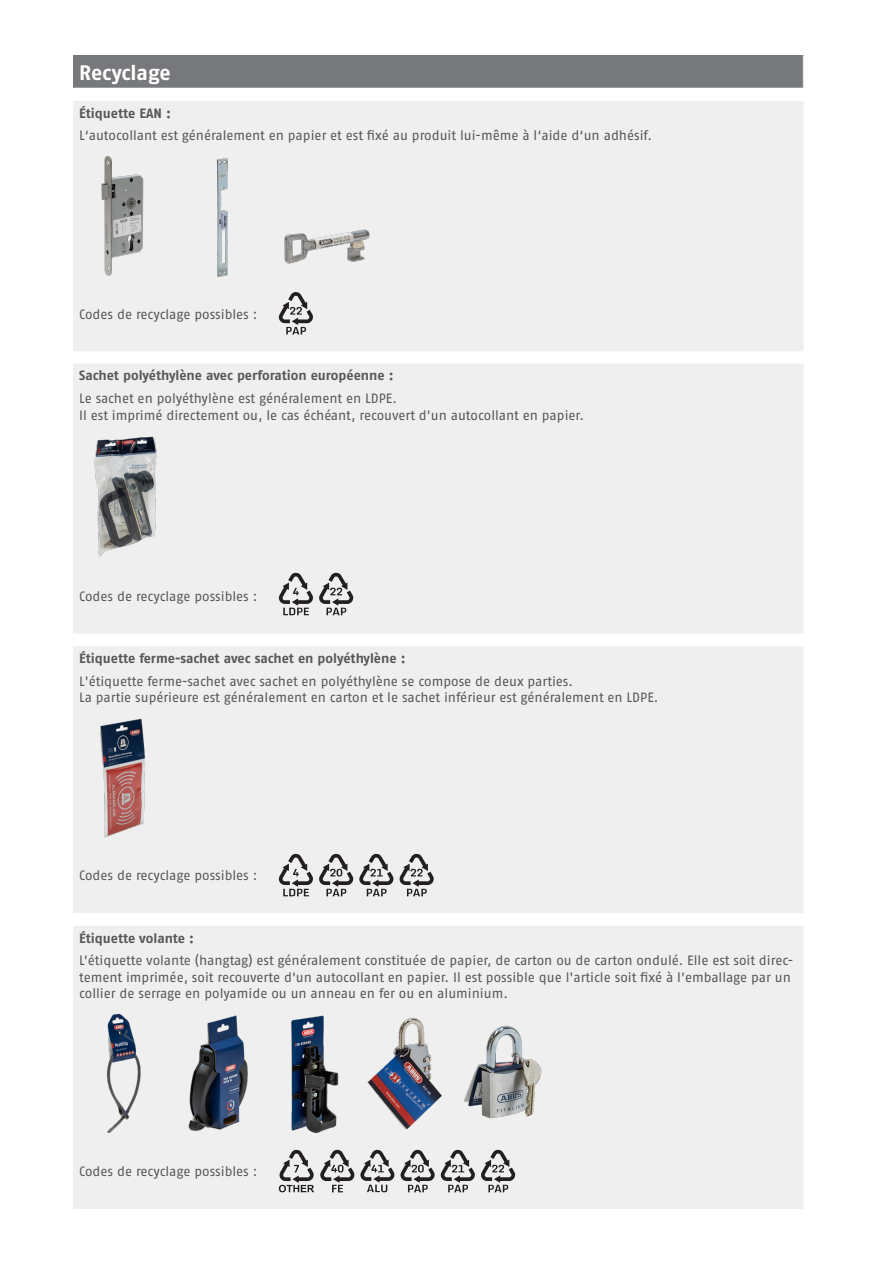
<style>
.page{position:relative;width:893px;height:1263px;background:#fff}
.page>*{position:absolute;margin:0;border:0;box-sizing:border-box;transform-origin:0 0}
.t1{font:700 21px "ABUS Fago Pro";color:#fff}
.t2{font:13.5px/16.5px "ABUS Fago Pro";color:#57585a}
.t3{font:700 13.5px "ABUS Fago Pro";color:#57585a}
</style>
<div class="page">
<div style="left:73px;top:55px;width:730px;height:33px;background:#76787b"></div>
<div style="left:73px;top:101px;width:730px;height:250px;background:#efeff0"></div>
<img style="left:79px;top:152px;width:85px;height:128px">
<img style="left:180px;top:152px;width:85px;height:128px">
<img style="left:281px;top:218px;width:92px;height:62px">
<svg style="left:278px;top:292px;width:35px;height:43px"></svg>
<div style="left:73px;top:364px;width:731px;height:269px;background:#efeff0"></div>
<img style="left:79px;top:432px;width:85px;height:127px">
<svg style="left:278px;top:572px;width:35px;height:43px"></svg>
<svg style="left:319px;top:572px;width:35px;height:43px"></svg>
<div style="left:73px;top:646px;width:730px;height:267px;background:#efeff0"></div>
<img style="left:79px;top:714px;width:85px;height:128px">
<svg style="left:278px;top:853px;width:35px;height:44px"></svg>
<svg style="left:319px;top:853px;width:115px;height:43px"></svg>
<div style="left:73px;top:926px;width:730px;height:283px;background:#efeff0"></div>
<img style="left:79px;top:1010px;width:85px;height:128px">
<img style="left:175px;top:1010px;width:85px;height:128px">
<img style="left:270px;top:1010px;width:85px;height:128px">
<img style="left:366px;top:1010px;width:85px;height:128px">
<img style="left:461px;top:1010px;width:85px;height:128px">
<svg style="left:279px;top:1149px;width:35px;height:43px"></svg>
<svg style="left:320px;top:1150px;width:34px;height:42px"></svg>
<svg style="left:360px;top:1149px;width:115px;height:43px"></svg>
<svg style="left:481px;top:1149px;width:34px;height:43px"></svg>
<h1 class="t1" style="left:79px;top:60px;width:93px">Recyclage</h1>
<p class="t3" style="left:79px;top:105px;width:93px">Étiquette EAN :</p>
<p class="t2" style="left:79px;top:127px;width:574px">L‘autocollant est généralement en papier et est fixé au produit lui-même à l‘aide d‘un adhésif.</p>
<p class="t2" style="left:79px;top:306px;width:180px">Codes de recyclage possibles :</p>
<p class="t3" style="left:79px;top:367px;width:316px">Sachet polyéthylène avec perforation européenne :</p>
<p class="t2" style="left:79px;top:390px;width:506px">Le sachet en polyéthylène est généralement en LDPE.<br>Il est imprimé directement ou, le cas échéant, recouvert d'un autocollant en papier.</p>
<p class="t2" style="left:79px;top:588px;width:180px">Codes de recyclage possibles :</p>
<p class="t3" style="left:79px;top:650px;width:328px">Étiquette ferme-sachet avec sachet en polyéthylène :</p>
<p class="t2" style="left:79px;top:673px;width:581px">L'étiquette ferme-sachet avec sachet en polyéthylène se compose de deux parties.<br>La partie supérieure est généralement en carton et le sachet inférieur est généralement en LDPE.</p>
<p class="t2" style="left:79px;top:867px;width:180px">Codes de recyclage possibles :</p>
<p class="t3" style="left:79px;top:930px;width:116px">Étiquette volante :</p>
<p class="t2" style="left:79px;top:952px;width:716px">L’étiquette volante (hangtag) est généralement constituée de papier, de carton ou de carton ondulé. Elle est soit direc&shy;tement imprimée, soit recouverte d'un autocollant en papier. Il est possible que l'article soit fixé à l'emballage par un collier de serrage en polyamide ou un anneau en fer ou en aluminium.</p>
<p class="t2" style="left:79px;top:1163px;width:180px">Codes de recyclage possibles :</p>
</div>
